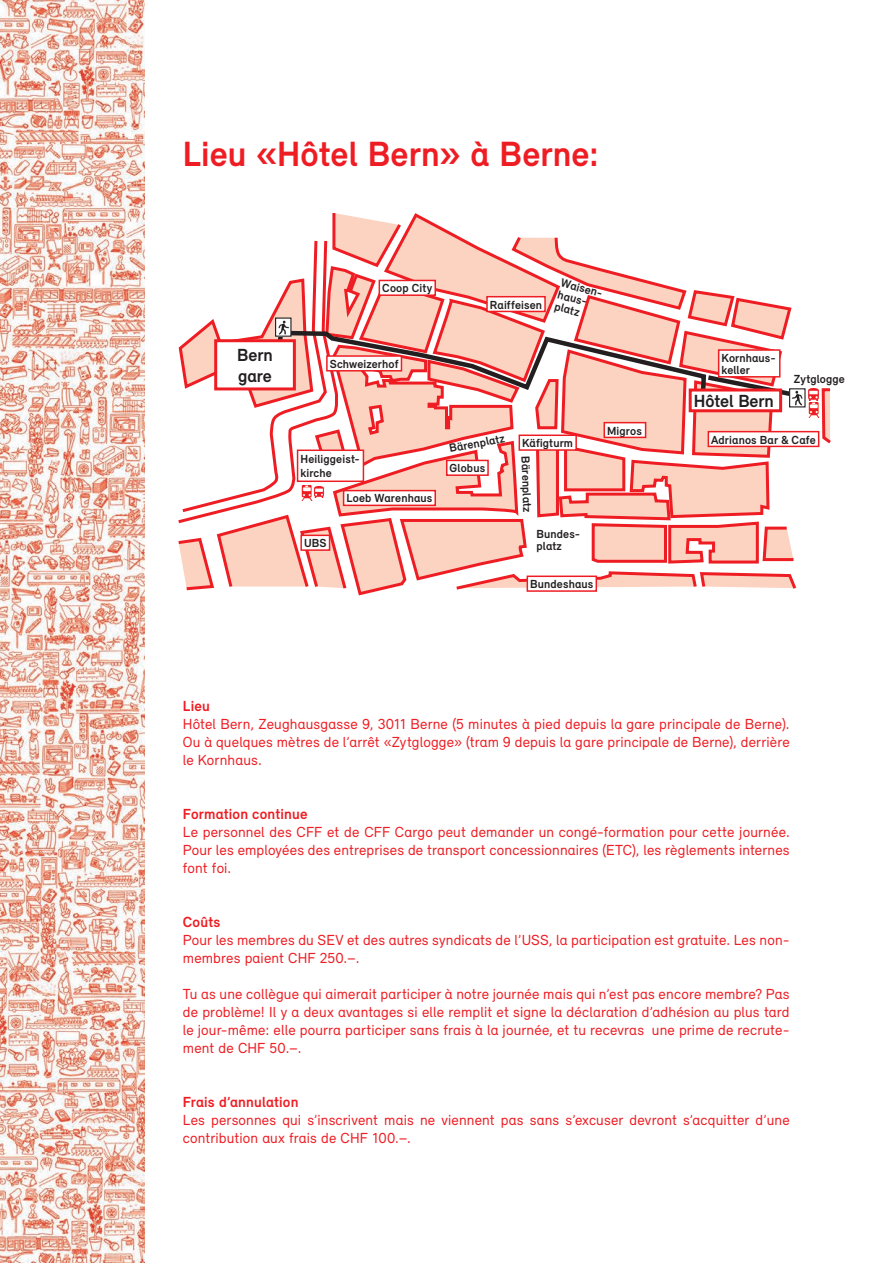
<style>
.page{position:relative;width:893px;height:1263px;background:#fff}
.page>*{position:absolute;margin:0;border:0;box-sizing:border-box;transform-origin:0 0}
.t1{font:700 36px "Relevant";letter-spacing:.005em;color:#ee1d23}
.t2{font:700 18px/21.6px "Relevant";color:#231f20}
.t3{font:15px/18px "Relevant";letter-spacing:.01em;color:#ee1d23;text-align:justify}
.t4{font:700 15px "Relevant";letter-spacing:.01em;color:#ee1d23}
.t5{font:700 12px/12px "Relevant";letter-spacing:.01em;color:#231f20}
</style>
<div class="page">
<img style="left:0;top:0;width:144px;height:1263px">
<div style="left:708px;top:431px;width:111px;height:16px;border:2px solid #ee1d23"></div>
<svg style="left:807px;top:388px;width:24px;height:58px"></svg>
<svg style="left:178px;top:213px;width:623px;height:383px"></svg>
<img style="left:807px;top:403px;width:14px;height:14px">
<img style="left:300px;top:486px;width:14px;height:14px">
<img style="left:791px;top:390px;width:12px;height:15px">
<div style="left:789px;top:388px;width:16px;height:19px;border:1px solid #231f20"></div>
<img style="left:277px;top:319px;width:12px;height:16px">
<div style="left:275px;top:317px;width:16px;height:20px;border:1px solid #231f20"></div>
<h1 class="t1" style="left:183px;top:133px;width:417px">Lieu «Hôtel Bern» à Berne:</h1>
<p class="t2" style="left:237px;top:344px;width:37px">Bern gare</p>
<p class="t5" style="left:382px;top:282px;width:52px">Coop City</p>
<p class="t5" style="left:330px;top:358px;width:70px">Schweizerhof</p>
<p class="t5" style="left:490px;top:298px;width:54px">Raiffeisen</p>
<p class="t5" style="left:563px;top:276px;width:44px;rotate:15deg">Waisen&shy;haus&shy;platz</p>
<p class="t5" style="left:448px;top:442px;width:58px;rotate:-11deg">Bärenplatz</p>
<p class="t5" style="left:300px;top:452px;width:61px;line-height:14.4px">Heiliggeist&shy;kirche</p>
<p class="t5" style="left:450px;top:462px;width:37px">Globus</p>
<p class="t5" style="left:304px;top:537px;width:24px">UBS</p>
<p class="t5" style="left:346px;top:492px;width:87px">Loeb Warenhaus</p>
<p class="t5" style="left:522px;top:437px;width:52px">Käfigturm</p>
<p class="t5" style="left:532px;top:456px;width:58px;rotate:88deg">Bärenplatz</p>
<p class="t5" style="left:536px;top:528px;width:45px">Bundes&shy;platz</p>
<p class="t5" style="left:530px;top:578px;width:65px">Bundeshaus</p>
<p class="t5" style="left:607px;top:424px;width:36px">Migros</p>
<p class="t5" style="left:721px;top:352px;width:56px">Kornhaus&shy;keller</p>
<p class="t2" style="left:694px;top:390px;width:82px">Hôtel Bern</p>
<p class="t5" style="left:794px;top:373px;width:53px">Zytglogge</p>
<p class="t5" style="left:711px;top:433px;width:106px">Adrianos Bar &amp; Cafe</p>
<p class="t4" style="left:183px;top:697px;width:29px">Lieu</p>
<p class="t3" style="left:183px;top:715px;width:608px">Hôtel Bern, Zeughausgasse 9, 3011 Berne (5 minutes à pied depuis la gare principale de Berne).<br>Ou à quelques mètres de l’arrêt «Zytglogge» (tram 9 depuis la gare principale de Berne), derrière le Kornhaus.</p>
<p class="t4" style="left:183px;top:805px;width:126px">Formation continue</p>
<p class="t3" style="left:183px;top:823px;width:608px">Le personnel des CFF et de CFF Cargo peut demander un congé-formation pour cette journée.<br>Pour les employées des entreprises de transport concessionnaires (ETC), les règlements internes font foi.</p>
<p class="t4" style="left:183px;top:913px;width:39px">Coûts</p>
<p class="t3" style="left:183px;top:931px;width:608px">Pour les membres du SEV et des autres syndicats de l’USS, la participation est gratuite. Les non&shy;membres paient CHF 250.–.</p>
<p class="t3" style="left:183px;top:985px;width:608px">Tu as une collègue qui aimerait participer à notre journée mais qui n’est pas encore membre? Pas de problème! Il y a deux avantages si elle remplit et signe la déclaration d’adhésion au plus tard le jour-même: elle pourra participer sans frais à la journée, et tu recevras une prime de recrute&shy;ment de CHF 50.–.</p>
<p class="t4" style="left:183px;top:1093px;width:117px">Frais d’annulation</p>
<p class="t3" style="left:183px;top:1111px;width:608px">Les personnes qui s’inscrivent mais ne viennent pas sans s’excuser devront s’acquitter d’une contribution aux frais de CHF 100.–.</p>
</div>
